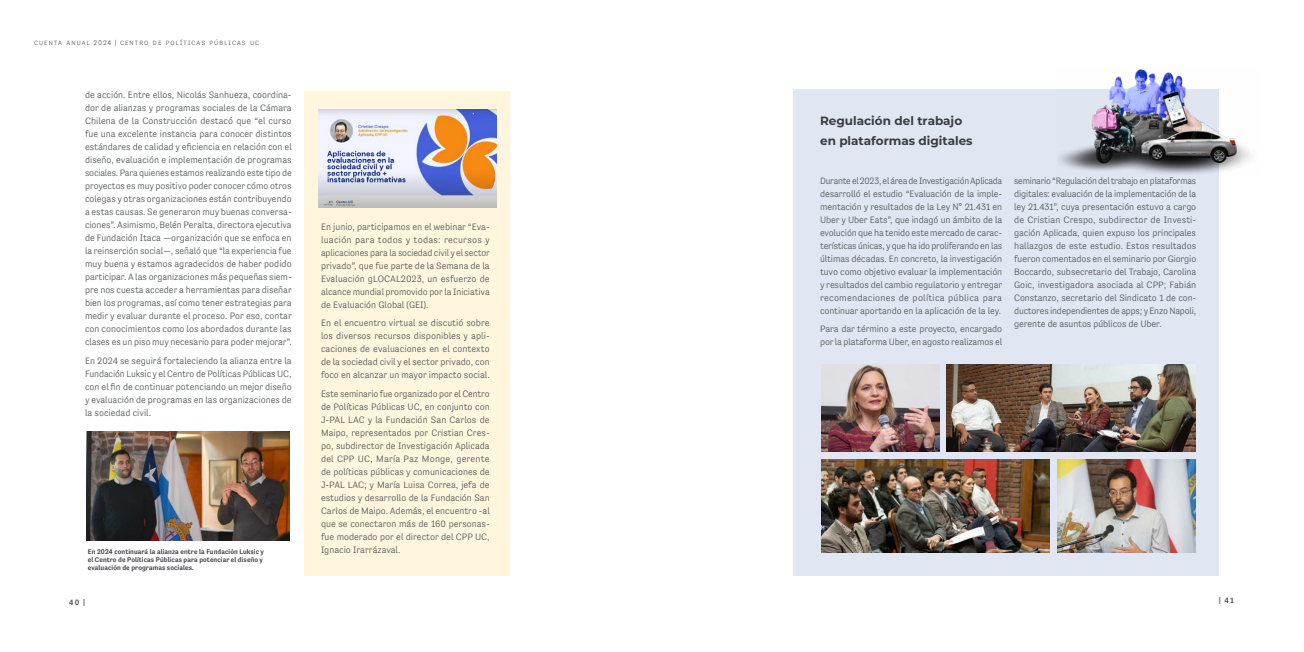
<style>
.page{position:relative;width:1304px;height:652px;background:#fff}
.page>*{position:absolute;margin:0;border:0;box-sizing:border-box;transform-origin:0 0}
.SUBTITULO_BOLD_AZUL{font:700 12px/20px "Montserrat";color:#3b3c43}
.t1{font:300 9.5px/13px "Tenso";letter-spacing:-.005em;color:#525457;text-align:justify}
.t2{font:500 8px "Tenso";color:#525457}
.Pie_de_imagen{font:500 7px/8px "Tenso";letter-spacing:.01em;color:#3b3c43}
.t3{font:300 6.3px "Tenso";letter-spacing:.18em;color:#525457}
.s1{font-size:7px}
</style>
<div class="page">
<div style="left:794px;top:89px;width:425px;height:486px;background:#e1e7f2"></div>
<div style="left:305px;top:91px;width:205px;height:484px;background:#fff6dd"></div>
<img style="left:319px;top:109px;width:178px;height:98px">
<img style="left:86px;top:432px;width:203px;height:108px">
<img style="left:822px;top:364px;width:117px;height:88px">
<img style="left:1057px;top:460px;width:138px;height:93px">
<img style="left:822px;top:460px;width:228px;height:93px">
<img style="left:947px;top:364px;width:248px;height:88px">
<img style="left:1058px;top:68px;width:193px;height:106px">
<p class="t3" style="left:34px;top:40px;width:227px">CUENTA ANUAL <span class="s1">2024 |</span> CENTRO DE POLÍTICAS PÚBLICAS UC</p>
<p class="t1" style="left:85px;top:88px;width:208px">de acción. Entre ellos, Nicolás Sanhueza, coordina&shy;dor de alianzas y programas sociales de la Cámara Chilena de la Construcción destacó que “el curso fue una excelente instancia para conocer distintos estándares de calidad y eficiencia en relación con el diseño, evaluación e implementación de programas sociales. Para quienes estamos realizando este tipo de proyectos es muy positivo poder conocer cómo otros colegas y otras organizaciones están contribuyendo a estas causas. Se generaron muy buenas conversa&shy;ciones”. Asimismo, Belén Peralta, directora ejecutiva de Fundación Itaca —organización que se enfoca en la reinserción social—, señaló que “la experiencia fue muy buena y estamos agradecidos de haber podido participar. A las organizaciones más pequeñas siem&shy;pre nos cuesta acceder a herramientas para diseñar bien los programas, así como tener estrategias para medir y evaluar durante el proceso. Por eso, contar con conocimientos como los abordados durante las clases es un piso muy necesario para poder mejorar”.</p>
<p class="t1" style="left:85px;top:354px;width:208px">En 2024 se seguirá fortaleciendo la alianza entre la Fundación Luksic y el Centro de Políticas Públicas UC, con el fin de continuar potenciando un mejor diseño y evaluación de programas en las organizaciones de la sociedad civil.</p>
<p class="t1" style="left:321px;top:220px;width:170px">En junio, participamos en el webinar “Eva&shy;luación para todos y todas: recursos y aplicaciones para la sociedad civil y el sector privado”, que fue parte de la Semana de la Evaluación gLOCAL2023, un esfuerzo de alcance mundial promovido por la Iniciativa de Evaluación Global (GEI).</p>
<p class="t1" style="left:321px;top:316px;width:170px">En el encuentro virtual se discutió sobre los diversos recursos disponibles y apli&shy;caciones de evaluaciones en el contexto de la sociedad civil y el sector privado, con foco en alcanzar un mayor impacto social.</p>
<p class="t1" style="left:321px;top:387px;width:170px">Este seminario fue organizado por el Centro de Políticas Públicas UC, en conjunto con J-PAL LAC y la Fundación San Carlos de Maipo, representados por Cristian Cres&shy;po, subdirector de Investigación Aplicada del CPP UC, María Paz Monge, gerente de políticas públicas y comunicaciones de J-PAL LAC; y María Luisa Correa, jefa de estudios y desarrollo de la Fundación San Carlos de Maipo. Además, el encuentro -al que se conectaron más de 160 personas&shy;fue moderado por el director del CPP UC,</p>
<p class="Pie_de_imagen" style="left:88px;top:547px;width:178px">En 2024 continuará la alianza entre la Fundación Luksic y</p>
<p class="t1" style="left:321px;top:543px;width:81px">Ignacio Irarrázaval.</p>
<p class="Pie_de_imagen" style="left:88px;top:555px;width:177px">el Centro de Políticas Públicas para potenciar el diseño y evaluación de programas sociales.</p>
<p class="SUBTITULO_BOLD_AZUL" style="left:820px;top:110px;width:154px">Regulación del trabajo en plataformas digitales</p>
<p class="t1" style="left:820px;top:174px;width:184px">Durante el 2023, el área de Investigación Aplicada desarrolló el estudio “Evaluación de la imple&shy;mentación y resultados de la Ley N° 21.431 en Uber y Uber Eats”, que indagó un ámbito de la evolución que ha tenido este mercado de carac&shy;terísticas únicas, y que ha ido proliferando en las últimas décadas. En concreto, la investigación tuvo como objetivo evaluar la implementación y resultados del cambio regulatorio y entregar recomendaciones de política pública para continuar aportando en la aplicación de la ley.</p>
<p class="t1" style="left:820px;top:322px;width:184px">Para dar término a este proyecto, encargado por la plataforma Uber, en agosto realizamos el</p>
<p class="t1" style="left:1014px;top:174px;width:184px">seminario “Regulación del trabajo en plataformas digitales: evaluación de la implementación de la ley 21.431”, cuya presentación estuvo a cargo de Cristian Crespo, subdirector de Investi&shy;gación Aplicada, quien expuso los principales hallazgos de este estudio. Estos resultados fueron comentados en el seminario por Giorgio Boccardo, subsecretario del Trabajo, Carolina Goic, investigadora asociada al CPP; Fabián Constanzo, secretario del Sindicato 1 de con&shy;ductores independientes de apps; y Enzo Napoli, gerente de asuntos públicos de Uber.</p>
<p class="t2" style="left:69px;top:597px;width:17px">40 |</p>
<p class="t2" style="left:1219px;top:595px;width:16px">| 41</p>
</div>
